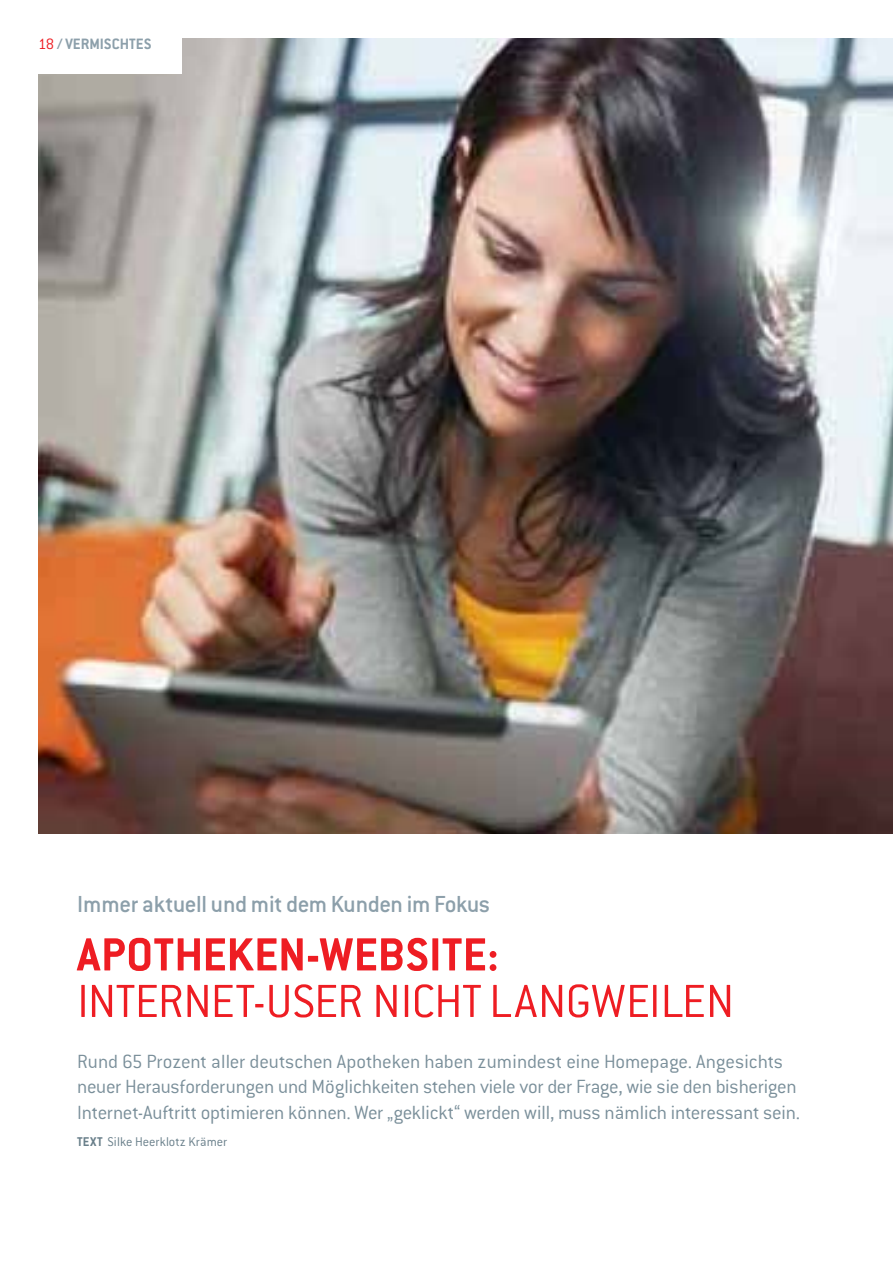
<style>
.page{position:relative;width:893px;height:1263px;background:#fff}
.page>*{position:absolute;margin:0;border:0;box-sizing:border-box;transform-origin:0 0}
.t1{font:300 51px "Conduit ITC Std";letter-spacing:-.015em;color:#ee1d23}
.t2{font:700 51px "Conduit ITC Std";letter-spacing:.01em;color:#ee1d23}
.t3{font:500 25.5px "Conduit ITC Std";color:#8c9faa}
.t4{font:300 21px/25.5px "Conduit ITC Std";letter-spacing:-.005em;color:#7a8f9a}
.t5{font:700 16.5px "Conduit ITC Std";color:#8c9faa}
.t6{font:300 13.95px "Conduit ITC Std";letter-spacing:-.01em;color:#697f8a}
.t7{font:700 13.95px "Conduit ITC Std";color:#697f8a}
.s1{font-weight:300;color:#ee1d23}
</style>
<div class="page">
<img style="left:38px;top:38px;width:855px;height:796px">
<div style="left:0;top:0;width:181px;height:73px;background:#fff"></div>
<p class="t5" style="left:38px;top:34px;width:115px"><span class="s1">18</span> / VERMISCHTES</p>
<p class="t3" style="left:77px;top:888px;width:414px">I mmer aktuell und mit dem Kunden im Fokus</p>
<h1 class="t2" style="left:77px;top:924px;width:423px">APOTHEKEN-WEBSITE:</h1>
<h1 class="t1" style="left:77px;top:970px;width:659px">Internet-User nicht langweilen</h1>
<p class="t4" style="left:77px;top:1048px;width:724px">Rund 65 Prozent aller deutschen Apotheken haben zumindest eine Homepage. Angesichts neuer Herausforderungen und Möglichkeiten stehen viele vor der Frage, wie sie den bisherigen<br>I nternet-Auftritt optimieren können. Wer „geklickt“ werden will, muss nämlich interessant sein.</p>
<p class="t7" style="left:77px;top:1133px;width:13px">TEXT</p>
<p class="t6" style="left:107px;top:1133px;width:121px">Silke Heerklotz Krämer</p>
</div>
